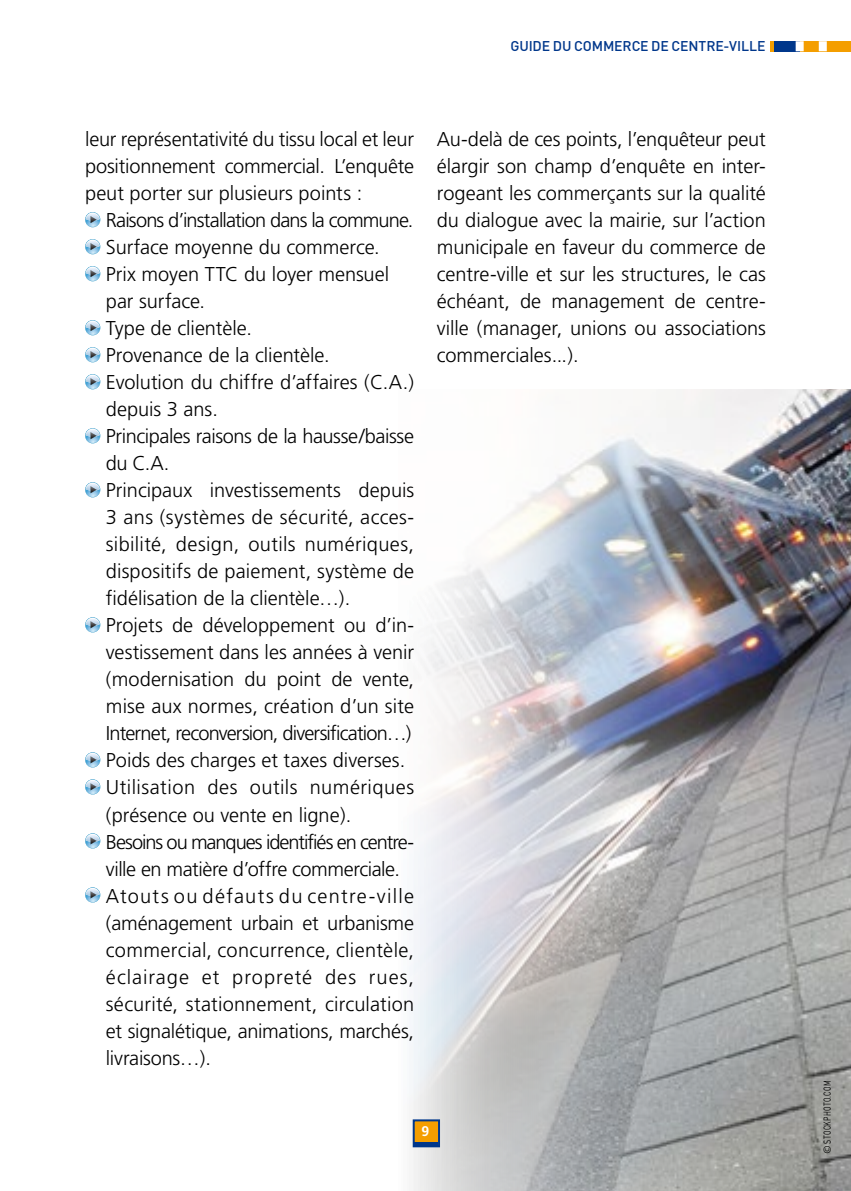
<style>
.page{position:relative;width:851px;height:1191px;background:#fff}
.page>*{position:absolute;margin:0;border:0;box-sizing:border-box;transform-origin:0 0}
.txtcourant{font:300 20px/27px "Frutiger";letter-spacing:-.005em;color:#000;text-align:justify}
.txtcourant-2{font:300 20px/27px "Frutiger";letter-spacing:-.045em;color:#000}
.txtcourant-3{font:300 20px/27px "Frutiger";letter-spacing:.02em;color:#000}
.txtcourant-4{font:300 20px/27px "Frutiger";letter-spacing:-.025em;color:#000}
._1_Titre_FR{font:500 14px "DIN";letter-spacing:-.005em;color:#00378b}
.t1{font:700 14px "Frutiger";color:#fff}
.ABCD{font:10px "DIN";letter-spacing:.03em;color:#000}
</style>
<div class="page">
<img style="left:412px;top:389px;width:438px;height:802px">
<svg style="left:85px;top:212px;width:15px;height:15px"></svg>
<svg style="left:85px;top:239px;width:15px;height:15px"></svg>
<svg style="left:85px;top:266px;width:15px;height:15px"></svg>
<svg style="left:85px;top:320px;width:15px;height:15px"></svg>
<svg style="left:85px;top:347px;width:15px;height:15px"></svg>
<svg style="left:85px;top:374px;width:15px;height:15px"></svg>
<svg style="left:85px;top:428px;width:15px;height:15px"></svg>
<svg style="left:85px;top:482px;width:15px;height:15px"></svg>
<svg style="left:85px;top:617px;width:15px;height:15px"></svg>
<svg style="left:85px;top:752px;width:15px;height:15px"></svg>
<svg style="left:85px;top:779px;width:15px;height:15px"></svg>
<svg style="left:85px;top:833px;width:15px;height:15px"></svg>
<svg style="left:85px;top:887px;width:15px;height:15px"></svg>
<div style="left:414px;top:1121px;width:24px;height:22px;background:#f49e00"></div>
<div style="left:414px;top:1142px;width:24px;height:5px;background:#00378b"></div>
<div style="left:412px;top:1119px;width:28px;height:28px;border:2px solid #00378b"></div>
<div style="left:773px;top:41px;width:68px;height:10px;background:#00378b"></div>
<svg style="left:770px;top:41px;width:3px;height:10px"></svg>
<div style="left:800px;top:41px;width:50px;height:10px;background:#f49e00"></div>
<div style="left:795px;top:41px;width:8px;height:10px;background:#fff"></div>
<div style="left:818px;top:41px;width:8px;height:10px;background:#fff"></div>
<p class="_1_Titre_FR" style="left:510px;top:37px;width:257px">GUIDE DU COMMERCE DE CENTRE-VILLE</p>
<p class="txtcourant" style="left:85px;top:126px;width:330px">leur représentativité du tissu local et leur positionnement commercial. L’enquête peut porter sur plusieurs points :</p>
<p class="txtcourant-2" style="left:106px;top:207px;width:309px">Raisons d’installation dans la commune.</p>
<p class="txtcourant" style="left:106px;top:234px;width:275px">Surface moyenne du commerce.</p>
<p class="txtcourant" style="left:106px;top:261px;width:285px">Prix moyen TTC du loyer mensuel par surface.</p>
<p class="txtcourant" style="left:106px;top:315px;width:148px">Type de clientèle.</p>
<p class="txtcourant" style="left:106px;top:342px;width:225px">Provenance de la clientèle.</p>
<p class="txtcourant" style="left:106px;top:369px;width:310px">Evolution du chiffre d’affaires (C.A.) depuis 3 ans.</p>
<p class="txtcourant-4" style="left:106px;top:423px;width:310px">Principales raisons de la hausse/baisse du C.A.</p>
<p class="txtcourant" style="left:106px;top:477px;width:310px">Principaux investissements depuis 3 ans (systèmes de sécurité, acces&shy;sibilité, design, outils numériques, dispositifs de paiement, système de fidélisation de la clientèle…).</p>
<p class="txtcourant" style="left:106px;top:612px;width:310px">Projets de développement ou d’in&shy;vestissement dans les années à venir (modernisation du point de vente, mise aux normes, création d’un site Internet, reconversion, diversification…)</p>
<p class="txtcourant" style="left:106px;top:747px;width:301px">Poids des charges et taxes diverses.</p>
<p class="txtcourant-3" style="left:106px;top:774px;width:310px">Utilisation des outils numériques (présence ou vente en ligne).</p>
<p class="txtcourant-2" style="left:106px;top:828px;width:309px">Besoins ou manques identifiés en centre&shy;ville en matière d’offre commerciale.</p>
<p class="txtcourant" style="left:106px;top:882px;width:310px">Atouts ou défauts du centre-ville (aménagement urbain et urbanisme commercial, concurrence, clientèle, éclairage et propreté des rues, sécurité, stationnement, circulation et signalétique, animations, marchés, livraisons…).</p>
<p class="txtcourant" style="left:437px;top:126px;width:330px">Au-delà de ces points, l’enquêteur peut élargir son champ d’enquête en inter&shy;rogeant les commerçants sur la qualité du dialogue avec la mairie, sur l’action municipale en faveur du commerce de centre-ville et sur les structures, le cas échéant, de management de centre&shy;ville (manager, unions ou associations commerciales...).</p>
<p class="t1" style="left:421px;top:1123px;width:9px">9</p>
<p class="ABCD" style="left:820px;top:1154px;width:75px;rotate:-90deg">© STOCKPHOTO.COM</p>
</div>
